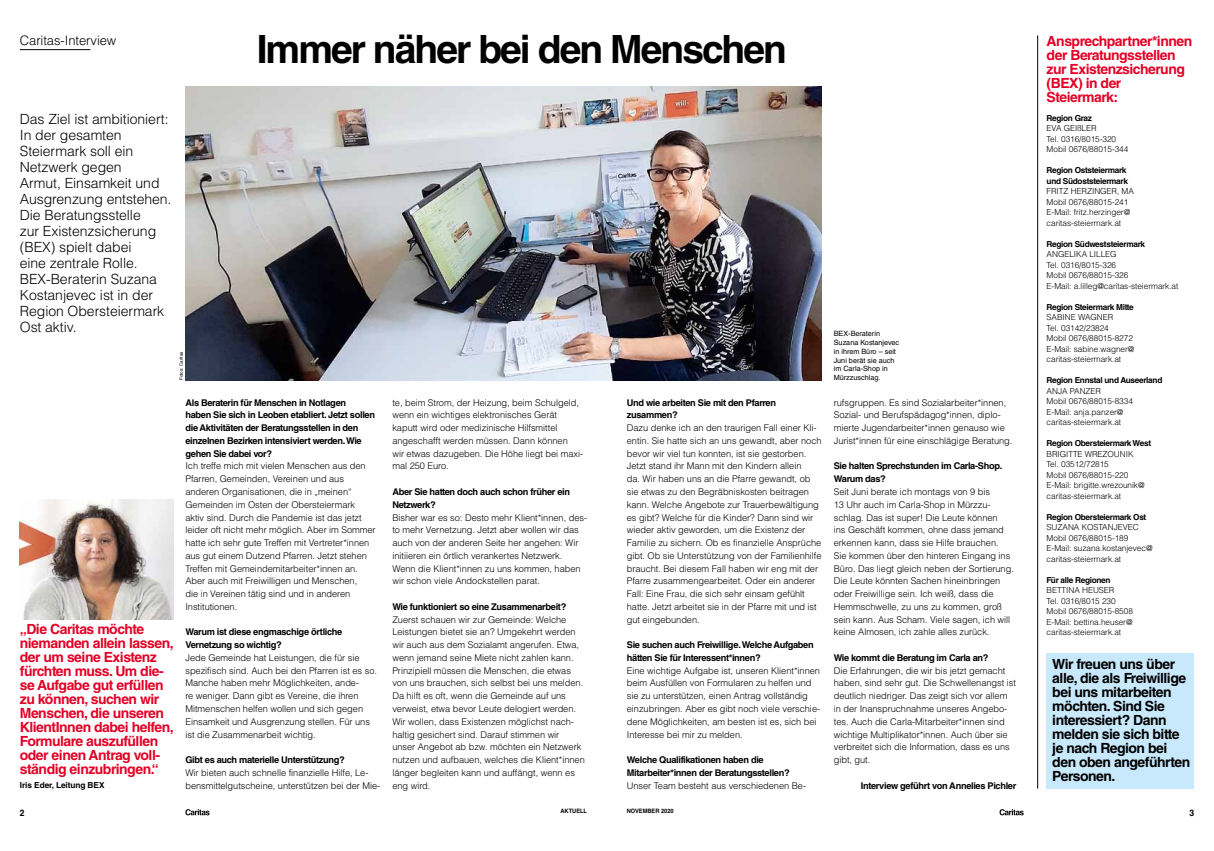
<style>
.page{position:relative;width:1214px;height:851px;background:#fff}
.page>*{position:absolute;margin:0;border:0;box-sizing:border-box;transform-origin:0 0}
.t1{font:700 39px "Helvetica LT Std";letter-spacing:-.05em;color:#000}
.t2{font:700 14px/14px "Helvetica LT Std";letter-spacing:-.035em;color:#e40026}
.t3{font:300 14px/16px "Helvetica LT Std";letter-spacing:-.005em;color:#000}
.t4{font:700 14px/14px "Helvetica LT Std";letter-spacing:-.035em;color:#000}
.t5{font:300 13px "Helvetica LT Std";letter-spacing:-.005em;color:#000}
.t6{font:300 9.2px/12.8px "Helvetica LT Std";letter-spacing:-.005em;color:#000}
.t7{font:700 9.2px/12.8px "Helvetica LT Std";letter-spacing:-.035em;color:#000}
.t8{font:700 9px "Helvetica LT Std";color:#000;scale:.95 1}
.t9{font:300 8.2px/10.5px "Helvetica LT Std";letter-spacing:-.005em;color:#000}
.t10{font:700 8.2px/10.5px "Helvetica LT Std";letter-spacing:-.035em;color:#000}
.t11{font:700 8.2px "Helvetica LT Std";letter-spacing:-.005em;color:#000}
.t12{font:7.2px/8.8px "Helvetica LT Std";color:#000}
.t13{font:700 6px "Helvetica LT Std";color:#000;scale:.95 1}
.t14{font:4.5px "Helvetica LT Std";letter-spacing:.02em;color:#000}
</style>
<div class="page">
<svg style="left:185px;top:809px;width:24px;height:6px"></svg>
<svg style="left:999px;top:809px;width:24px;height:6px"></svg>
<hr style="left:20px;top:49px;width:70px;height:1px;background:#000">
<hr style="left:1037px;top:35px;width:1px;height:753px;background:#000">
<img style="left:20px;top:499px;width:153px;height:120px">
<img style="left:185px;top:86px;width:636px;height:294px">
<div style="left:1046px;top:653px;width:147px;height:135px;background:#c8e8fb"></div>
<h3 class="t5" style="left:20px;top:32px;width:98px">Caritas-Interview</h3>
<h1 class="t1" style="left:257px;top:26px;width:531px">Immer näher bei den Menschen</h1>
<p class="t3" style="left:20px;top:110px;width:153px">Das Ziel ist ambitioniert:<br>In der gesamten<br>Steiermark soll ein<br>Netzwerk gegen<br>Armut, Einsamkeit und<br>Ausgrenzung entstehen.<br>Die Beratungsstelle<br>zur Existenzsicherung (BEX) spielt dabei<br>eine zentrale Rolle.<br>BEX-Beraterin Suzana<br>Kostanjevec ist in der<br>Region Obersteiermark<br>Ost aktiv.</p>
<p class="t14" style="left:179px;top:380px;width:30px;rotate:-90deg">Fotos: Caritas</p>
<p class="t2" style="left:20px;top:622px;width:155px">„Die Caritas möchte niemanden allein lassen, der um seine Existenz fürchten muss. Um die&shy;se Aufgabe gut erfüllen zu können, suchen wir<br>Menschen, die unseren<br>KlientInnen dabei helfen,<br>Formulare auszufüllen oder einen Antrag voll&shy;ständig einzubringen.“</p>
<p class="t11" style="left:20px;top:779px;width:86px">Iris Eder, Leitung BEX</p>
<p class="t7" style="left:185px;top:396px;width:191px">Als Beraterin für Menschen in Notlagen<br>haben Sie sich in Leoben etabliert. Jetzt sollen die Aktivitäten der Beratungsstellen in den einzelnen Bezirken intensiviert werden. Wie gehen Sie dabei vor?</p>
<p class="t6" style="left:185px;top:459px;width:192px">Ich treffe mich mit vielen Menschen aus den Pfarren, Gemeinden, Vereinen und aus anderen Organisationen, die in „meinen“ Gemeinden im Osten der Obersteiermark aktiv sind. Durch die Pandemie ist das jetzt leider oft nicht mehr möglich. Aber im Sommer hatte ich sehr gute Treffen mit Vertreter*innen aus gut einem Dutzend Pfarren. Jetzt stehen Treffen mit Gemeindemitarbeiter*innen an.<br>Aber auch mit Freiwilligen und Menschen,<br>die in Vereinen tätig sind und in anderen Institutionen.</p>
<p class="t7" style="left:185px;top:625px;width:158px">Warum ist diese engmaschige örtliche<br>Vernetzung so wichtig?</p>
<p class="t6" style="left:185px;top:651px;width:193px">Jede Gemeinde hat Leistungen, die für sie spezifisch sind. Auch bei den Pfarren ist es so.<br>Manche haben mehr Möglichkeiten, ande-<br>re weniger. Dann gibt es Vereine, die ihren Mitmenschen helfen wollen und sich gegen Einsamkeit und Ausgrenzung stellen. Für uns ist die Zusammenarbeit wichtig.</p>
<p class="t7" style="left:185px;top:753px;width:161px">Gibt es auch materielle Unterstützung?</p>
<p class="t6" style="left:185px;top:766px;width:196px">Wir bieten auch schnelle finanzielle Hilfe, Le&shy;bensmittelgutscheine, unterstützen bei der Mie-</p>
<p class="t6" style="left:392px;top:396px;width:192px">te, beim Strom, der Heizung, beim Schulgeld, wenn ein wichtiges elektronisches Gerät kaputt wird oder medizinische Hilfsmittel angeschafft werden müssen. Dann können<br>wir etwas dazugeben. Die Höhe liegt bei maxi&shy;mal 250 Euro.</p>
<p class="t7" style="left:392px;top:485px;width:179px">Aber Sie hatten doch auch schon früher ein<br>Netzwerk?</p>
<p class="t6" style="left:392px;top:510px;width:196px">Bisher war es so: Desto mehr Klient*innen, des&shy;to mehr Vernetzung. Jetzt aber wollen wir das auch von der anderen Seite her angehen: Wir initiieren ein örtlich verankertes Netzwerk.<br>Wenn die Klient*innen zu uns kommen, haben wir schon viele Andockstellen parat.</p>
<p class="t7" style="left:392px;top:600px;width:175px">Wie funktioniert so eine Zusammenarbeit?</p>
<p class="t6" style="left:392px;top:612px;width:194px">Zuerst schauen wir zur Gemeinde: Welche Leistungen bietet sie an? Umgekehrt werden wir auch aus dem Sozialamt angerufen. Etwa, wenn jemand seine Miete nicht zahlen kann.<br>Prinzipiell müssen die Menschen, die etwas von uns brauchen, sich selbst bei uns melden.<br>Da hilft es oft, wenn die Gemeinde auf uns verweist, etwa bevor Leute delogiert werden.<br>Wir wollen, dass Existenzen möglichst nach&shy;haltig gesichert sind. Darauf stimmen wir<br>unser Angebot ab bzw. möchten ein Netzwerk nutzen und aufbauen, welches die Klient*innen länger begleiten kann und auffängt, wenn es eng wird.</p>
<p class="t7" style="left:626px;top:396px;width:151px">Und wie arbeiten Sie mit den Pfarren zusammen?</p>
<p class="t6" style="left:626px;top:421px;width:196px">Dazu denke ich an den traurigen Fall einer Kli&shy;entin. Sie hatte sich an uns gewandt, aber noch bevor wir viel tun konnten, ist sie gestorben.<br>Jetzt stand ihr Mann mit den Kindern allein<br>da. Wir haben uns an die Pfarre gewandt, ob sie etwas zu den Begräbniskosten beitragen kann. Welche Angebote zur Trauerbewältigung es gibt? Welche für die Kinder? Dann sind wir wieder aktiv geworden, um die Existenz der Familie zu sichern. Ob es finanzielle Ansprüche gibt. Ob sie Unterstützung von der Familienhilfe braucht. Bei diesem Fall haben wir eng mit der Pfarre zusammengearbeitet. Oder ein anderer Fall: Eine Frau, die sich sehr einsam gefühlt hatte. Jetzt arbeitet sie in der Pfarre mit und ist gut eingebunden.</p>
<p class="t7" style="left:626px;top:638px;width:188px">Sie suchen auch Freiwillige. Welche Aufgaben hätten Sie für Interessent*innen?</p>
<p class="t6" style="left:626px;top:663px;width:195px">Eine wichtige Aufgabe ist, unseren Klient*innen beim Ausfüllen von Formularen zu helfen und sie zu unterstützen, einen Antrag vollständig einzubringen. Aber es gibt noch viele verschie&shy;dene Möglichkeiten, am besten ist es, sich bei Interesse bei mir zu melden.</p>
<p class="t7" style="left:626px;top:753px;width:164px">Welche Qualifikationen haben die<br>Mitarbeiter*innen der Beratungsstellen?</p>
<p class="t6" style="left:626px;top:778px;width:181px">Unser Team besteht aus verschiedenen Be-</p>
<p class="t12" style="left:833px;top:329px;width:67px">BEX-Beraterin<br>Suzana Kostanjevec in ihrem Büro – seit<br>Juni berät sie auch im Carla-Shop in<br>Mürzzuschlag.</p>
<p class="t6" style="left:833px;top:396px;width:180px">rufsgruppen. Es sind Sozialarbeiter*innen, Sozial- und Berufspädagog*innen, diplo&shy;mierte Jugendarbeiter*innen genauso wie Jurist*innen für eine einschlägige Beratung.</p>
<p class="t7" style="left:833px;top:459px;width:170px">Sie halten Sprechstunden im Carla-Shop.<br>Warum das?</p>
<p class="t6" style="left:833px;top:485px;width:181px">Seit Juni berate ich montags von 9 bis<br>13 Uhr auch im Carla-Shop in Mürzzu&shy;schlag. Das ist super! Die Leute können<br>ins Geschäft kommen, ohne dass jemand erkennen kann, dass sie Hilfe brauchen.<br>Sie kommen über den hinteren Eingang ins Büro. Das liegt gleich neben der Sortierung.<br>Die Leute könnten Sachen hineinbringen oder Freiwillige sein. Ich weiß, dass die Hemmschwelle, zu uns zu kommen, groß sein kann. Aus Scham. Viele sagen, ich will keine Almosen, ich zahle alles zurück.</p>
<p class="t7" style="left:833px;top:651px;width:156px">Wie kommt die Beratung im Carla an?</p>
<p class="t6" style="left:833px;top:663px;width:184px">Die Erfahrungen, die wir bis jetzt gemacht haben, sind sehr gut. Die Schwellenangst ist deutlich niedriger. Das zeigt sich vor allem in der Inanspruchnahme unseres Angebo&shy;tes. Auch die Carla-Mitarbeiter*innen sind wichtige Multiplikator*innen. Auch über sie verbreitet sich die Information, dass es uns gibt, gut.</p>
<p class="t7" style="left:860px;top:778px;width:157px">Interview geführt von Annelies Pichler</p>
<h2 class="t2" style="left:1046px;top:33px;width:147px">Ansprechpartner*innen der Beratungsstellen zur Existenzsicherung (BEX) in der<br>Steiermark:</h2>
<p class="t10" style="left:1046px;top:112px;width:47px">Region Graz</p>
<p class="t9" style="left:1046px;top:123px;width:83px">EVA GEIßLER<br>Tel. 0316/8015-320<br>Mobil 0676/88015-344</p>
<p class="t10" style="left:1046px;top:165px;width:83px">Region Oststeiermark und Südoststeiermark</p>
<p class="t9" style="left:1046px;top:186px;width:89px">FRITZ HERZINGER, MA<br>Mobil 0676/88015-241<br>E-Mail: fritz.herzinger@ caritas-steiermark.at</p>
<p class="t10" style="left:1046px;top:238px;width:100px">Region Südweststeiermark</p>
<p class="t9" style="left:1046px;top:249px;width:133px">ANGELIKA LILLEG<br>Tel. 0316/8015-326<br>Mobil 0676/88015-326<br>E-Mail: a.lilleg@caritas-steiermark.at</p>
<p class="t10" style="left:1046px;top:301px;width:89px">Region Steiermark Mitte</p>
<p class="t9" style="left:1046px;top:312px;width:89px">SABINE WAGNER<br>Tel. 03142/23824<br>Mobil 0676/88015-8272<br>E-Mail: sabine.wagner@ caritas-steiermark.at</p>
<p class="t10" style="left:1046px;top:375px;width:117px">Region Ennstal und Auseerland</p>
<p class="t9" style="left:1046px;top:385px;width:88px">ANJA PANZER<br>Mobil 0676/88015-8334<br>E-Mail: anja.panzer@ caritas-steiermark.at</p>
<p class="t10" style="left:1046px;top:438px;width:106px">Region Obersteiermark West</p>
<p class="t9" style="left:1046px;top:448px;width:99px">BRIGITTE WREZOUNIK<br>Tel. 03512/72815<br>Mobil 0676/88015-220<br>E-Mail: brigitte.wrezounik@ caritas-steiermark.at</p>
<p class="t10" style="left:1046px;top:511px;width:101px">Region Obersteiermark Ost</p>
<p class="t9" style="left:1046px;top:522px;width:107px">SUZANA KOSTANJEVEC<br>Mobil 0676/88015-189<br>E-Mail: suzana.kostanjevec@ caritas-steiermark.at</p>
<p class="t10" style="left:1046px;top:574px;width:65px">Für alle Regionen</p>
<p class="t9" style="left:1046px;top:585px;width:88px">BETTINA HEUSER<br>Tel. 0316/8015 230<br>Mobil 0676/88015-8508<br>E-Mail: bettina.heuser@ caritas-steiermark.at</p>
<h2 class="t4" style="left:1052px;top:657px;width:139px">Wir freuen uns über alle, die als Freiwillige bei uns mitarbeiten möchten. Sind Sie interessiert? Dann melden sie sich bitte je nach Region bei den oben angeführten<br>Personen.</h2>
<p class="t8" style="left:20px;top:806px;width:7px">2</p>
<p class="t13" style="left:560px;top:807px;width:29px">aktuell</p>
<p class="t13" style="left:626px;top:807px;width:51px">november 2020</p>
<p class="t8" style="left:1189px;top:806px;width:7px">3</p>
</div>
